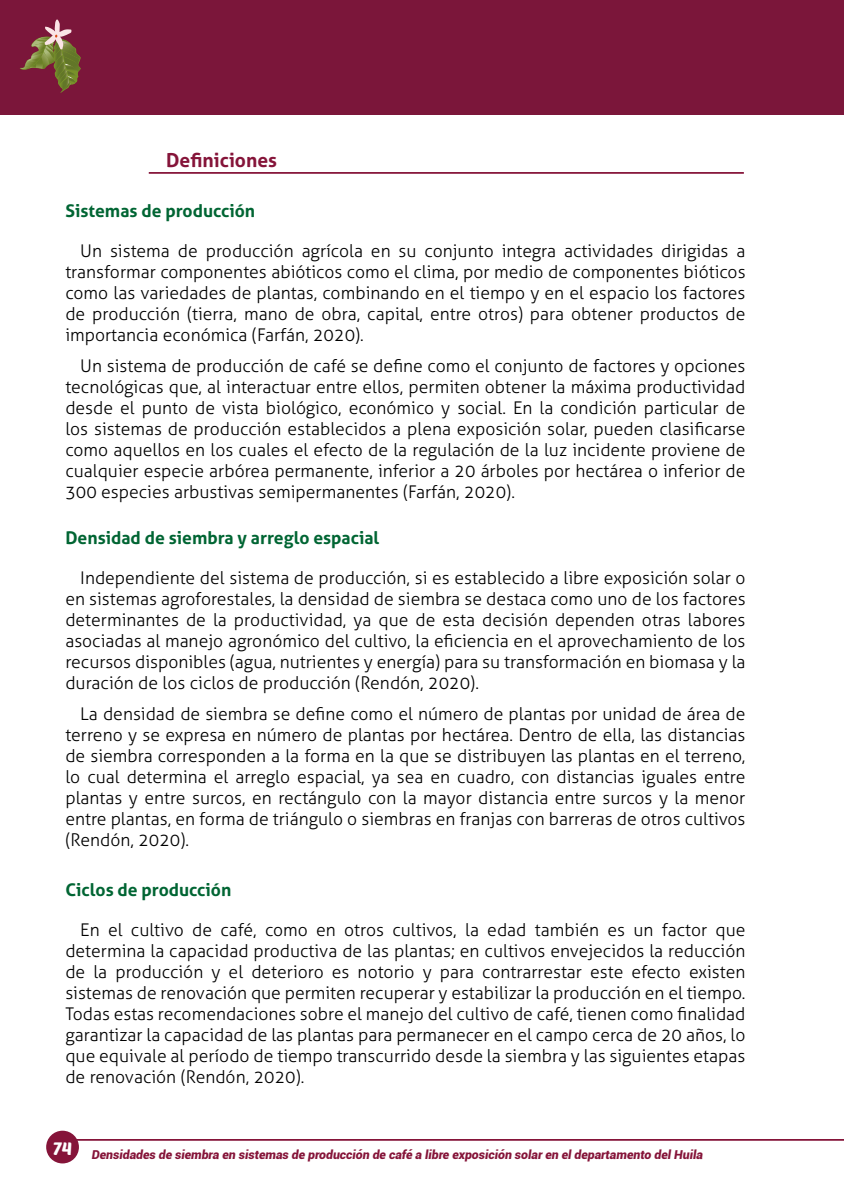
<style>
.page{position:relative;width:844px;height:1191px;background:#fff}
.page>*{position:absolute;margin:0;border:0;box-sizing:border-box;transform-origin:0 0}
.t1{font:700 19.25px "Aller";color:#851439}
.t2{font:300 17.5px/21px "Aller";color:#000;text-align:justify}
.t3{font:700 17.5px "Aller";color:#006533}
.t4{font:italic 900 12.25px "Roboto";color:#851439}
</style>
<div class="page">
<div style="left:0;top:0;width:843px;height:114px;background:#7b163a"></div>
<hr style="left:63px;top:1139px;width:780px;height:1px;background:#851439">
<div style="left:47px;top:1131px;width:31px;height:31px;background:#851439;border-radius:50%"></div>
<div style="left:46px;top:1130px;width:33px;height:33px;border:2px solid #851439;border-radius:50%"></div>
<svg style="left:20px;top:19px;width:61px;height:74px"></svg>
<hr style="left:149px;top:172px;width:594px;height:2px;background:#851439">
<p class="t1" style="left:166px;top:148px;width:112px">Definiciones</p>
<p class="t3" style="left:65px;top:200px;width:191px">Sistemas de producción</p>
<p class="t2" style="left:65px;top:240px;width:681px;text-indent:15px">Un sistema de producción agrícola en su conjunto integra actividades dirigidas a transformar componentes abióticos como el clima, por medio de componentes bióticos como las variedades de plantas, combinando en el tiempo y en el espacio los factores de producción (tierra, mano de obra, capital, entre otros) para obtener productos de importancia económica (Farfán, 2020).</p>
<p class="t2" style="left:65px;top:355px;width:681px;text-indent:15px">Un sistema de producción de café se define como el conjunto de factores y opciones tecnológicas que, al interactuar entre ellos, permiten obtener la máxima productividad desde el punto de vista biológico, económico y social. En la condición particular de los sistemas de producción establecidos a plena exposición solar, pueden clasificarse como aquellos en los cuales el efecto de la regulación de la luz incidente proviene de cualquier especie arbórea permanente, inferior a 20 árboles por hectárea o inferior de 300 especies arbustivas semipermanentes (Farfán, 2020).</p>
<p class="t3" style="left:65px;top:527px;width:315px">Densidad de siembra y arreglo espacial</p>
<p class="t2" style="left:65px;top:567px;width:681px;text-indent:15px">Independiente del sistema de producción, si es establecido a libre exposición solar o en sistemas agroforestales, la densidad de siembra se destaca como uno de los factores determinantes de la productividad, ya que de esta decisión dependen otras labores asociadas al manejo agronómico del cultivo, la eficiencia en el aprovechamiento de los recursos disponibles (agua, nutrientes y energía) para su transformación en biomasa y la duración de los ciclos de producción (Rendón, 2020).</p>
<p class="t2" style="left:65px;top:703px;width:681px;text-indent:15px">La densidad de siembra se define como el número de plantas por unidad de área de terreno y se expresa en número de plantas por hectárea. Dentro de ella, las distancias de siembra corresponden a la forma en la que se distribuyen las plantas en el terreno, lo cual determina el arreglo espacial, ya sea en cuadro, con distancias iguales entre plantas y entre surcos, en rectángulo con la mayor distancia entre surcos y la menor entre plantas, en forma de triángulo o siembras en franjas con barreras de otros cultivos (Rendón, 2020).</p>
<p class="t3" style="left:65px;top:879px;width:167px">Ciclos de producción</p>
<p class="t2" style="left:65px;top:919px;width:681px;text-indent:15px">En el cultivo de café, como en otros cultivos, la edad también es un factor que determina la capacidad productiva de las plantas; en cultivos envejecidos la reducción de la producción y el deterioro es notorio y para contrarrestar este efecto existen sistemas de renovación que permiten recuperar y estabilizar la producción en el tiempo.<br>Todas estas recomendaciones sobre el manejo del cultivo de café, tienen como finalidad garantizar la capacidad de las plantas para permanecer en el campo cerca de 20 años, lo que equivale al período de tiempo transcurrido desde la siembra y las siguientes etapas de renovación (Rendón, 2020).</p>
<p class="t4" style="left:53px;top:1146px;width:651px"><sup>74</sup> Densidades de siembra en sistemas de producción de café a libre exposición solar en el departamento del Huila</p>
</div>
